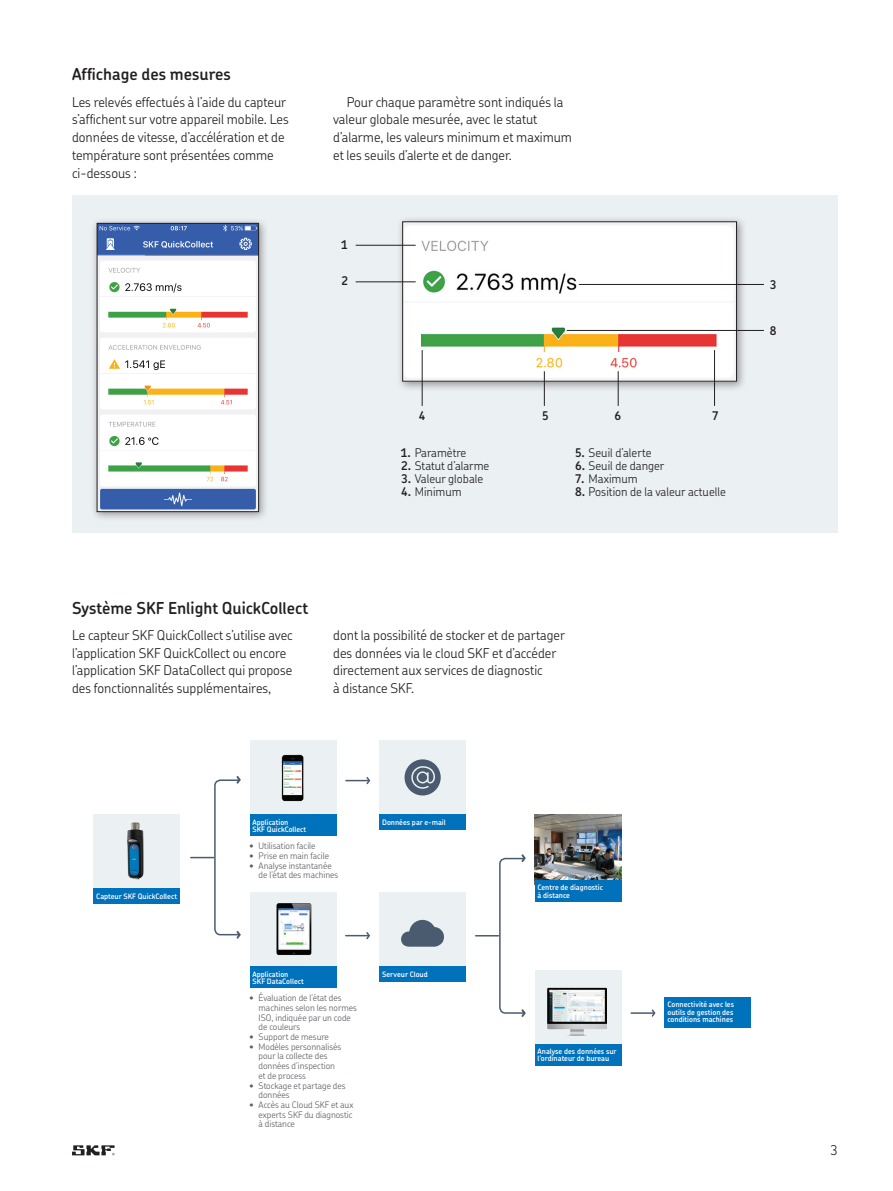
<style>
.page{position:relative;width:893px;height:1191px;background:#fff}
.page>*{position:absolute;margin:0;border:0;box-sizing:border-box;transform-origin:0 0}
.t1{font:600 16.5px "SKF Chevin OT";color:#231f20}
.t2{font:300 13.5px/17.9px "SKF Chevin OT";color:#231f20}
.t3{font:300 12px "SKF Chevin OT";color:#231f20}
.t4{font:600 12px "SKF Chevin OT";color:#231f20}
.t5{font:300 9px/9.8px "SKF Chevin OT";color:#5c5f64}
.t6{font:600 7.5px/7.5px "SKF Chevin OT";color:#fff}
.s1{font-weight:600}
</style>
<div class="page">
<div style="left:72px;top:196px;width:765px;height:337px;background:#ebf0f2"></div>
<div style="left:91px;top:217px;width:178px;height:305px;background:#231f20;opacity:.45"></div>
<img style="left:99px;top:225px;width:158px;height:285px">
<div style="left:97px;top:223px;width:162px;height:289px;border:1px solid #231f20"></div>
<div style="left:249px;top:892px;width:87px;height:74px;background:#ebf0f2"></div>
<div style="left:249px;top:740px;width:87px;height:74px;background:#ebf0f2"></div>
<div style="left:249px;top:815px;width:87px;height:21px;background:#0072bc"></div>
<div style="left:249px;top:967px;width:87px;height:21px;background:#0072bc"></div>
<div style="left:93px;top:814px;width:87px;height:74px;background:#ebf0f2"></div>
<div style="left:93px;top:888px;width:87px;height:16px;background:#0072bc"></div>
<img style="left:127px;top:822px;width:17px;height:58px">
<hr style="left:475px;top:935px;width:23px;height:2px;background:#4a5b6f">
<svg style="left:191px;top:776px;width:50px;height:163px"></svg>
<svg style="left:498px;top:854px;width:28px;height:163px"></svg>
<svg style="left:346px;top:932px;width:24px;height:8px"></svg>
<svg style="left:346px;top:777px;width:25px;height:8px"></svg>
<hr style="left:631px;top:1012px;width:23px;height:2px;background:#4a5b6f">
<svg style="left:650px;top:1009px;width:6px;height:8px"></svg>
<img style="left:281px;top:754px;width:23px;height:48px">
<img style="left:276px;top:903px;width:36px;height:52px">
<div style="left:534px;top:970px;width:87px;height:74px;background:#ebf0f2"></div>
<img style="left:534px;top:815px;width:87px;height:65px">
<div style="left:534px;top:1044px;width:87px;height:21px;background:#0072bc"></div>
<div style="left:534px;top:880px;width:87px;height:22px;background:#0072bc"></div>
<img style="left:547px;top:987px;width:59px;height:49px">
<div style="left:379px;top:892px;width:87px;height:87px;background:#ebf0f2"></div>
<div style="left:379px;top:967px;width:87px;height:15px;background:#0072bc"></div>
<div style="left:379px;top:740px;width:87px;height:87px;background:#ebf0f2"></div>
<div style="left:379px;top:814px;width:87px;height:16px;background:#0072bc"></div>
<svg style="left:404px;top:759px;width:36px;height:37px"></svg>
<div style="left:664px;top:997px;width:87px;height:31px;background:#0072bc"></div>
<div style="left:396px;top:215px;width:351px;height:177px;background:#231f20;opacity:.45"></div>
<img style="left:404px;top:223px;width:330px;height:157px">
<div style="left:402px;top:221px;width:334px;height:161px;border:1px solid #231f20"></div>
<hr style="left:356px;top:245px;width:59px;height:1px;background:#231f20">
<hr style="left:356px;top:281px;width:59px;height:1px;background:#231f20">
<hr style="left:421px;top:350px;width:1px;height:56px;background:#231f20">
<hr style="left:544px;top:371px;width:1px;height:35px;background:#231f20">
<hr style="left:617px;top:371px;width:1px;height:35px;background:#231f20">
<hr style="left:714px;top:350px;width:1px;height:56px;background:#231f20">
<hr style="left:579px;top:284px;width:184px;height:1px;background:#231f20">
<hr style="left:566px;top:330px;width:198px;height:1px;background:#231f20">
<svg style="left:401px;top:920px;width:43px;height:27px"></svg>
<svg style="left:72px;top:1145px;width:43px;height:10px"></svg>
<p class="t1" style="left:72px;top:59px;width:160px">Affichage des mesures</p>
<p class="t2" style="left:72px;top:91px;width:218px">Les relevés effectués à l’aide du capteur s’affichent sur votre appareil mobile. Les données de vitesse, d’accélération et de température sont présentées comme ci-dessous :</p>
<p class="t2" style="left:333px;top:91px;width:240px;text-indent:14px">Pour chaque paramètre sont indiqués la valeur globale mesurée, avec le statut d’alarme, les valeurs minimum et maximum et les seuils d’alerte et de danger.</p>
<p class="t4" style="left:341px;top:234px;width:8px">1</p>
<p class="t4" style="left:341px;top:270px;width:8px">2</p>
<p class="t4" style="left:418px;top:405px;width:8px">4</p>
<p class="t4" style="left:542px;top:405px;width:8px">5</p>
<p class="t4" style="left:614px;top:405px;width:8px">6</p>
<p class="t4" style="left:712px;top:405px;width:8px">7</p>
<p class="t3" style="left:401px;top:441px;width:67px"><span class="s1">1.</span> Paramètre</p>
<p class="t3" style="left:401px;top:454px;width:90px"><span class="s1">2.</span> Statut d’alarme</p>
<p class="t3" style="left:401px;top:467px;width:83px"><span class="s1">3.</span> Valeur globale</p>
<p class="t3" style="left:401px;top:480px;width:62px"><span class="s1">4.</span> Minimum</p>
<p class="t3" style="left:575px;top:441px;width:78px"><span class="s1">5.</span> Seuil d’alerte</p>
<p class="t3" style="left:575px;top:454px;width:91px"><span class="s1">6.</span> Seuil de danger</p>
<p class="t3" style="left:575px;top:467px;width:64px"><span class="s1">7.</span> Maximum</p>
<p class="t3" style="left:575px;top:480px;width:152px"><span class="s1">8.</span> Position de la valeur actuelle</p>
<p class="t1" style="left:72px;top:592px;width:238px">Système SKF Enlight QuickCollect</p>
<p class="t2" style="left:72px;top:624px;width:222px">Le capteur SKF QuickCollect s’utilise avec l’application SKF QuickCollect ou encore l’application SKF DataCollect qui propose des fonctionnalités supplémentaires,</p>
<p class="t2" style="left:333px;top:624px;width:233px">dont la possibilité de stocker et de partager des données via le cloud SKF et d’accéder directement aux services de diagnostic<br>à distance SKF.</p>
<p class="t4" style="left:769px;top:273px;width:8px">3</p>
<p class="t4" style="left:769px;top:319px;width:8px">8</p>
<p class="t6" style="left:96px;top:892px;width:82px">Capteur SKF QuickCollect</p>
<p class="t6" style="left:252px;top:818px;width:55px">Application<br>SKF QuickCollect</p>
<p class="t5" style="left:249px;top:840px;width:67px">• Utilisation facile</p>
<p class="t5" style="left:249px;top:850px;width:81px">• Prise en main facile</p>
<p class="t5" style="left:258px;top:859px;width:81px;text-indent:-9px">• Analyse instantanée de l’état des machines</p>
<p class="t6" style="left:382px;top:817px;width:65px">Données par e-mail</p>
<p class="t6" style="left:252px;top:970px;width:53px">Application<br>SKF DataCollect</p>
<p class="t5" style="left:258px;top:992px;width:100px;text-indent:-9px">• Évaluation de l’état des machines selon les normes<br>ISO, indiquée par un code de couleurs</p>
<p class="t5" style="left:249px;top:1031px;width:81px">• Support de mesure</p>
<p class="t5" style="left:258px;top:1040px;width:84px;text-indent:-9px">• Modèles personnalisés pour la collecte des données d’inspection et de process</p>
<p class="t5" style="left:258px;top:1079px;width:88px;text-indent:-9px">• Stockage et partage des données</p>
<p class="t5" style="left:258px;top:1099px;width:96px;text-align:justify;text-indent:-9px">• Accès au Cloud SKF et aux experts SKF du diagnostic à distance</p>
<p class="t6" style="left:382px;top:970px;width:47px">Serveur Cloud</p>
<p class="t6" style="left:537px;top:883px;width:67px">Centre de diagnostic à distance</p>
<p class="t6" style="left:537px;top:1047px;width:81px">Analyse des données sur l’ordinateur de bureau</p>
<p class="t6" style="left:667px;top:1000px;width:68px;text-align:justify">Connectivité avec les outils de gestion des conditions machines</p>
<p class="t2" style="left:830px;top:1140px;width:9px">3</p>
</div>
